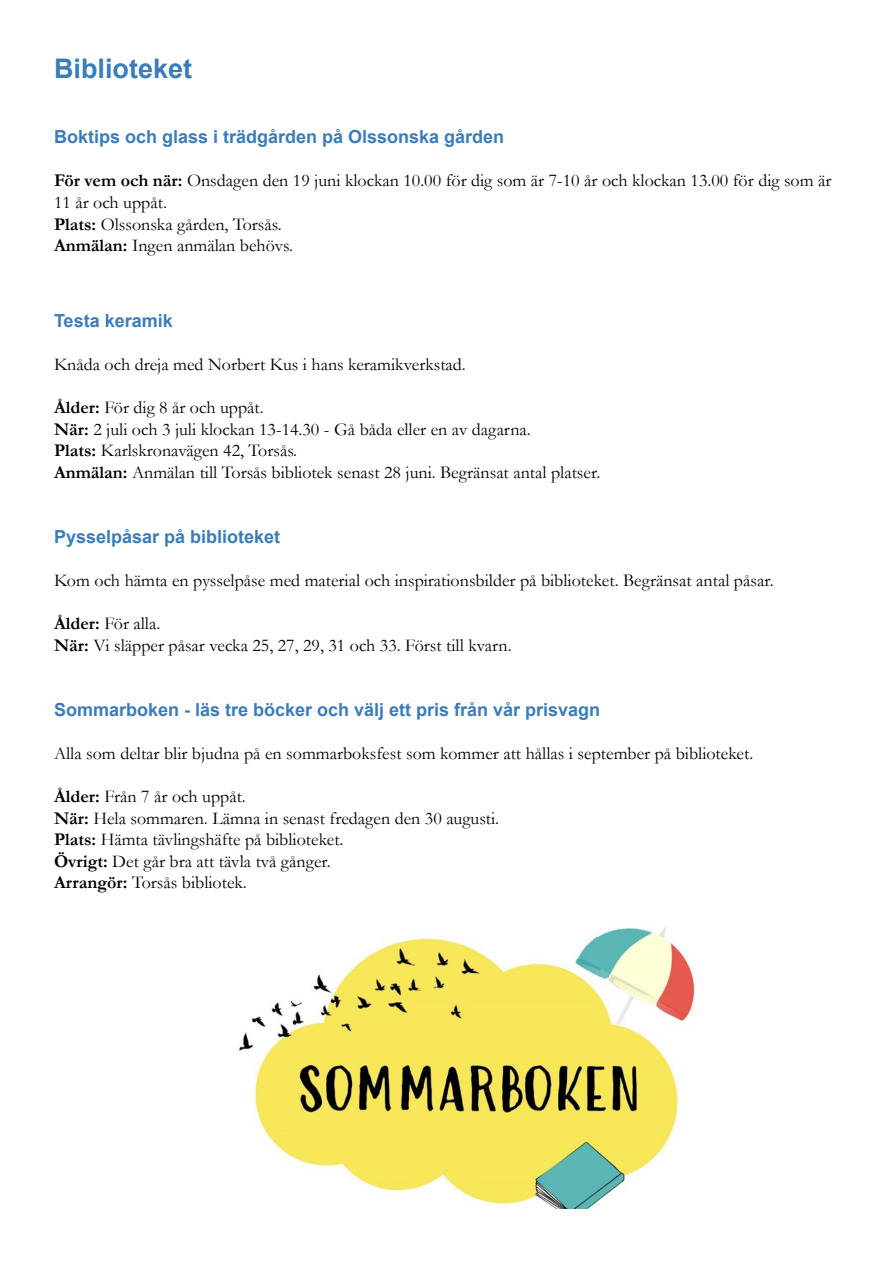
<style>
.page{position:relative;width:893px;height:1263px;background:#fff}
.page>*{position:absolute;margin:0;border:0;box-sizing:border-box;transform-origin:0 0}
.t1{font:700 27px "Arial";color:#3a7dba}
.t2{font:18px/21.6px "Garamond";color:#000}
.t3{font:700 18px "Arial";color:#3a7dba}
.s1{font-weight:700}
</style>
<div class="page">
<img style="left:239px;top:926px;width:456px;height:283px">
<h1 class="t1" style="left:54px;top:50px;width:140px">Biblioteket</h1>
<p class="t3" style="left:54px;top:124px;width:452px">Boktips och glass i trädgården på Olssonska gården</p>
<p class="t2" style="left:54px;top:169px;width:779px"><span class="s1">För vem och när:</span> Onsdagen den 19 juni klockan 10.00 för dig som är 7-10 år och klockan 13.00 för dig som är 11 år och uppåt.<br><span class="s1">Plats:</span> Olssonska gården, Torsås.<br><span class="s1">Anmälan:</span> Ingen anmälan behövs.</p>
<p class="t3" style="left:54px;top:308px;width:120px">Testa keramik</p>
<p class="t2" style="left:54px;top:353px;width:413px">Knåda och dreja med Norbert Kus i hans keramikverkstad.</p>
<p class="t2" style="left:54px;top:396px;width:548px"><span class="s1">Ålder:</span> För dig 8 år och uppåt.<br><span class="s1">När:</span> 2 juli och 3 juli klockan 13-14.30 - Gå båda eller en av dagarna.<br><span class="s1">Plats:</span> Karlskronavägen 42, Torsås.<br><span class="s1">Anmälan:</span> Anmälan till Torsås bibliotek senast 28 juni. Begränsat antal platser.</p>
<p class="t3" style="left:54px;top:524px;width:228px">Pysselpåsar på biblioteket</p>
<p class="t2" style="left:54px;top:569px;width:721px">Kom och hämta en pysselpåse med material och inspirationsbilder på biblioteket. Begränsat antal påsar.</p>
<p class="t2" style="left:54px;top:612px;width:459px"><span class="s1">Ålder:</span> För alla.<br><span class="s1">När:</span> Vi släpper påsar vecka 25, 27, 29, 31 och 33. Först till kvarn.</p>
<p class="t3" style="left:54px;top:696px;width:548px">Sommarboken - läs tre böcker och välj ett pris från vår prisvagn</p>
<p class="t2" style="left:54px;top:742px;width:701px">Alla som deltar blir bjudna på en sommarboksfest som kommer att hållas i september på biblioteket.</p>
<p class="t2" style="left:54px;top:785px;width:447px"><span class="s1">Ålder:</span> Från 7 år och uppåt.<br><span class="s1">När:</span> Hela sommaren. Lämna in senast fredagen den 30 augusti.<br><span class="s1">Plats:</span> Hämta tävlingshäfte på biblioteket.<br><span class="s1">Övrigt:</span> Det går bra att tävla två gånger.<br><span class="s1">Arrangör:</span> Torsås bibliotek.</p>
</div>
